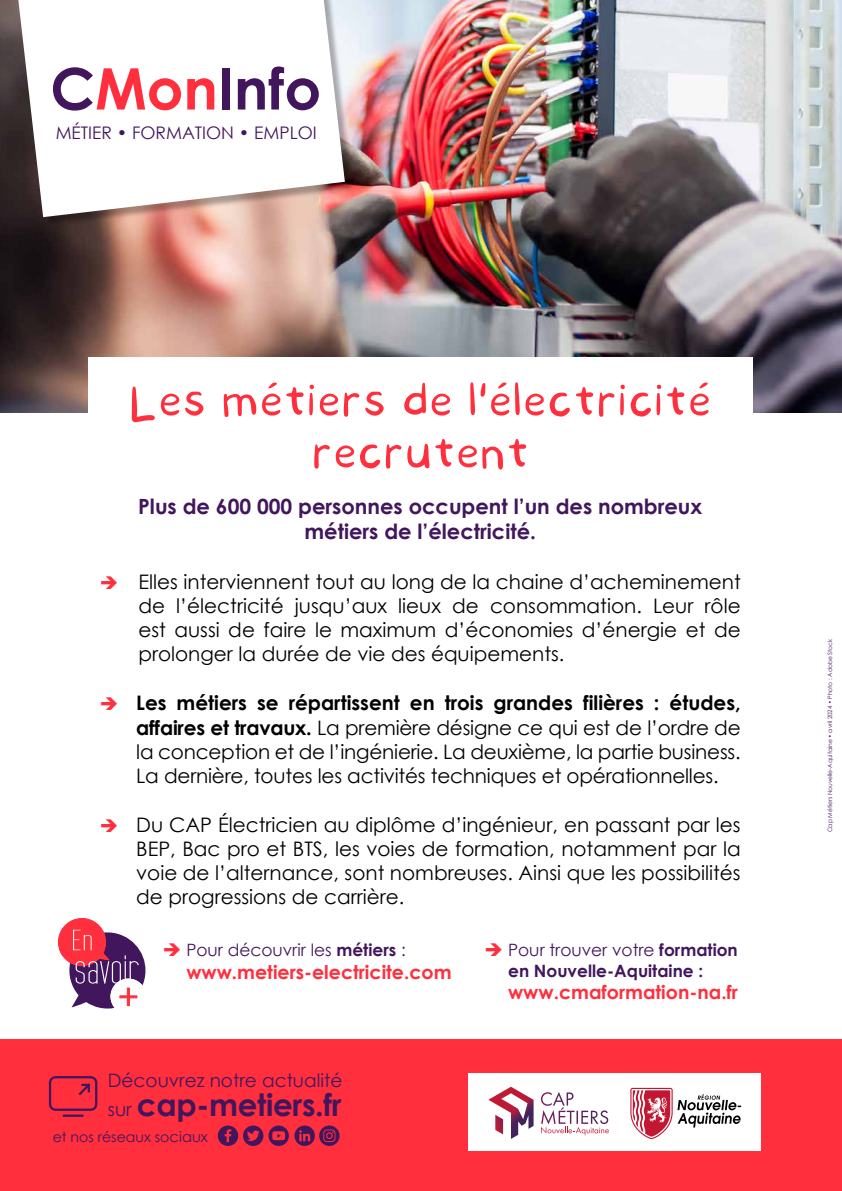
<style>
.page{position:relative;width:842px;height:1191px;background:#fff}
.page>*{position:absolute;margin:0;border:0;box-sizing:border-box;transform-origin:0 0}
.t1{font:61px/51.8px "Sunny";letter-spacing:-.01em;color:#ff2f3d;text-align:center}
.t2{font:700 57.4px "Century Gothic";color:#42165d}
.t3{font:700 30.8px "Century Gothic";letter-spacing:-.01em;color:#42165d}
.t4{font:700 21px/25.2px "Century Gothic";color:#42165d;text-align:center}
.t5{font:20px/24px "Century Gothic";color:#000;text-align:justify}
.t6{font:700 19px "Century Gothic";color:#ff2f3d}
.t7{font:18.5px "Century Gothic";color:#42165d}
.t8{font:17.3px "Century Gothic";color:#42165d}
.t9{font:700 17px/20.4px "Century Gothic";color:#42165d}
.t10{font:17px "Century Gothic";color:#42165d}
.t11{font:14.1px "Century Gothic";color:#42165d}
.t12{font:6px "Century Gothic";color:#42165d}
.s1{color:#ff2f3d}
.s2{font-weight:700}
.s3{font-weight:400;font-size:18.5px}
.s4{font-size:14.7px}
.s5{font-weight:400}
</style>
<div class="page">
<img style="left:0;top:0;width:842px;height:412px">
<div style="left:0;top:1039px;width:842px;height:152px;background:#ff2f3d"></div>
<div style="left:8px;top:0;width:347px;height:227px;background:#000;opacity:.3"></div>
<svg style="left:18px;top:0;width:327px;height:217px"></svg>
<div style="left:468px;top:1073px;width:292px;height:77px;background:#fff"></div>
<svg style="left:541px;top:1092px;width:68px;height:43px"></svg>
<svg style="left:488px;top:1086px;width:46px;height:53px"></svg>
<svg style="left:630px;top:1087px;width:111px;height:52px"></svg>
<svg style="left:48px;top:1076px;width:50px;height:41px"></svg>
<svg style="left:218px;top:1125px;width:122px;height:21px"></svg>
<div style="left:88px;top:357px;width:664px;height:126px;background:#fff"></div>
<svg style="left:268px;top:382px;width:9px;height:6px"></svg>
<svg style="left:57px;top:918px;width:89px;height:91px"></svg>
<svg style="left:498px;top:382px;width:9px;height:6px"></svg>
<svg style="left:699px;top:382px;width:9px;height:6px"></svg>
<h2 class="t2" style="left:50px;top:45px;width:272px">C<span class="s1">Mon</span>Info</h2>
<p class="t8" style="left:56px;top:121px;width:263px">MÉTIER • FORMATION • EMPLOI</p>
<h1 class="t1" style="left:129px;top:380px;width:585px">Les metiers de l’electricite recrutent</h1>
<p class="t4" style="left:138px;top:493px;width:566px">Plus de 600 000 personnes occupent l’un des nombreux métiers de l’électricité.</p>
<p class="t5" style="left:138px;top:569px;width:604px;text-indent:-39px"><span class="s1">➔</span> Elles interviennent tout au long de la chaine d’acheminement de l’électricité jusqu’aux lieux de consommation. Leur rôle est aussi de faire le maximum d’économies d’énergie et de prolonger la durée de vie des équipements.</p>
<p class="t5" style="left:136px;top:691px;width:606px;text-indent:-36px"><span class="s1">➔</span> <span class="s2">Les métiers se répartissent en trois grandes filières : études, affaires et travaux.</span> La première désigne ce qui est de l’ordre de la conception et de l’ingénierie. La deuxième, la partie business.<br>La dernière, toutes les activités techniques et opérationnelles.</p>
<p class="t5" style="left:136px;top:812px;width:606px;text-indent:-36px"><span class="s1">➔</span> Du CAP Électricien au diplôme d’ingénieur, en passant par les BEP, Bac pro et BTS, les voies de formation, notamment par la voie de l’alternance, sont nombreuses. Ainsi que les possibilités de progressions de carrière.</p>
<p class="t10" style="left:163px;top:938px;width:244px"><span class="s1">➔</span> Pour découvrir les <span class="s2">métiers</span> :</p>
<p class="t6" style="left:186px;top:957px;width:267px">www.metiers-electricite.com</p>
<p class="t7" style="left:108px;top:1067px;width:236px">Découvrez notre actualité</p>
<h3 class="t3" style="left:108px;top:1081px;width:235px"><span class="s3">sur</span> cap-metiers.fr</h3>
<p class="t11" style="left:53px;top:1127px;width:157px">et nos réseaux so<span class="s4">ciaux</span></p>
<p class="t9" style="left:508px;top:939px;width:231px;text-indent:-23px"><span class="s1">➔</span> <span class="s5">Pour trouver votre</span> formation en Nouvelle-Aquitaine :</p>
<p class="t6" style="left:508px;top:978px;width:231px">www.cmaformation-na.fr</p>
<p class="t12" style="left:826px;top:832px;width:195px;rotate:-90deg">Cap Métiers Nouvelle-Aquitaine • avril 2024 • Photo : Adobe Stock</p>
</div>
